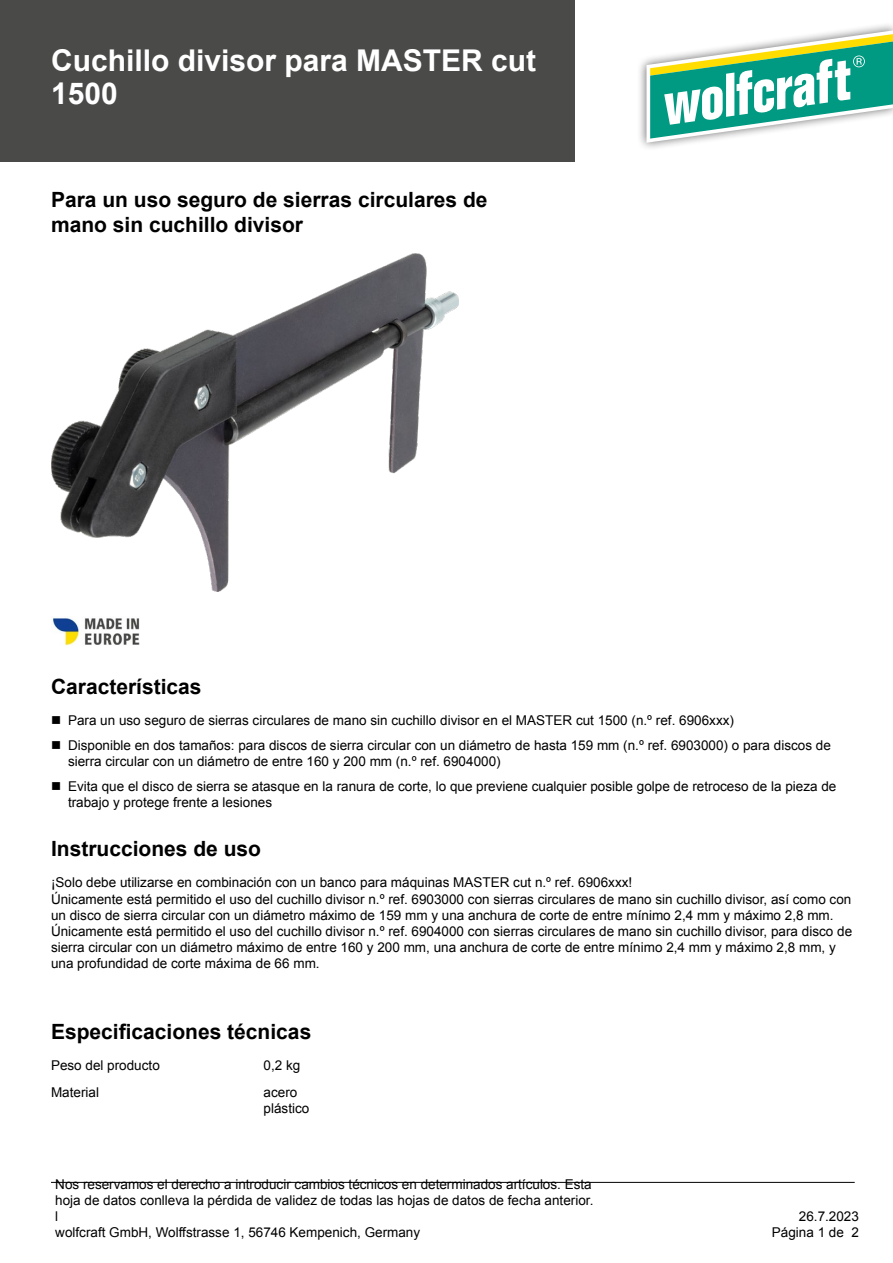
<style>
.page{position:relative;width:893px;height:1263px;background:#fff}
.page>*{position:absolute;margin:0;border:0;box-sizing:border-box;transform-origin:0 0}
.t1{font:700 30px/33px "Arial";color:#fff}
.t2{font:700 21px/25.2px "Arial";color:#000}
.t3{font:13.5px/16.2px "Arial";color:#000}
</style>
<div class="page">
<div style="left:0;top:0;width:574px;height:162px;background:#4a4a49"></div>
<hr style="left:51px;top:1182px;width:804px;height:1px;background:#000">
<div style="left:637px;top:22px;width:256px;height:130px;background:#000;opacity:.6"></div>
<svg style="left:646px;top:30px;width:247px;height:113px"></svg>
<img style="left:51px;top:253px;width:408px;height:338px">
<img style="left:52px;top:618px;width:87px;height:27px">
<h1 class="t1" style="left:51px;top:45px;width:487px">Cuchillo divisor para MASTER cut<br>1500</h1>
<h2 class="t2" style="left:51px;top:187px;width:438px">Para un uso seguro de sierras circulares de mano sin cuchillo divisor</h2>
<h2 class="t2" style="left:51px;top:675px;width:152px">Características</h2>
<p class="t3" style="left:68px;top:708px;width:764px;line-height:24.8px">Para un uso seguro de sierras circulares de mano sin cuchillo divisor en el MASTER cut 1500 (n.º ref. 6906xxx)<br>Disponible en dos tamaños: para discos de sierra circular con un diámetro de hasta 159 mm (n.º ref. 6903000) o para discos de</p>
<p class="t3" style="left:68px;top:749px;width:770px;line-height:24.8px">sierra circular con un diámetro de entre 160 y 200 mm (n.º ref. 6904000)<br>Evita que el disco de sierra se atasque en la ranura de corte, lo que previene cualquier posible golpe de retroceso de la pieza de</p>
<p class="t3" style="left:68px;top:794px;width:206px">trabajo y protege frente a lesiones</p>
<h2 class="t2" style="left:51px;top:837px;width:212px">Instrucciones de uso</h2>
<p class="t3" style="left:51px;top:875px;width:803px">¡Solo debe utilizarse en combinación con un banco para máquinas MASTER cut n.º ref. 6906xxx!<br>Únicamente está permitido el uso del cuchillo divisor n.º ref. 6903000 con sierras circulares de mano sin cuchillo divisor, así como con un disco de sierra circular con un diámetro máximo de 159 mm y una anchura de corte de entre mínimo 2,4 mm y máximo 2,8 mm.<br>Únicamente está permitido el uso del cuchillo divisor n.º ref. 6904000 con sierras circulares de mano sin cuchillo divisor, para disco de sierra circular con un diámetro máximo de entre 160 y 200 mm, una anchura de corte de entre mínimo 2,4 mm y máximo 2,8 mm, y una profundidad de corte máxima de 66 mm.</p>
<h2 class="t2" style="left:51px;top:1020px;width:262px">Especificaciones técnicas</h2>
<p class="t3" style="left:51px;top:1057px;width:110px">Peso del producto</p>
<p class="t3" style="left:264px;top:1057px;width:38px">0,2 kg</p>
<p class="t3" style="left:51px;top:1084px;width:50px">Material</p>
<p class="t3" style="left:264px;top:1084px;width:47px">acero plástico</p>
<p class="t3" style="left:55px;top:1176px;width:540px">Nos reservamos el derecho a introducir cambios técnicos en determinados artículos. Esta hoja de datos conlleva la pérdida de validez de todas las hojas de datos de fecha anterior. l<br>wolfcraft GmbH, Wolffstrasse 1, 56746 Kempenich, Germany</p>
<p class="t3" style="left:772px;top:1208px;width:89px;text-align:right">26.7.2023<br>Página 1 de 2</p>
</div>
